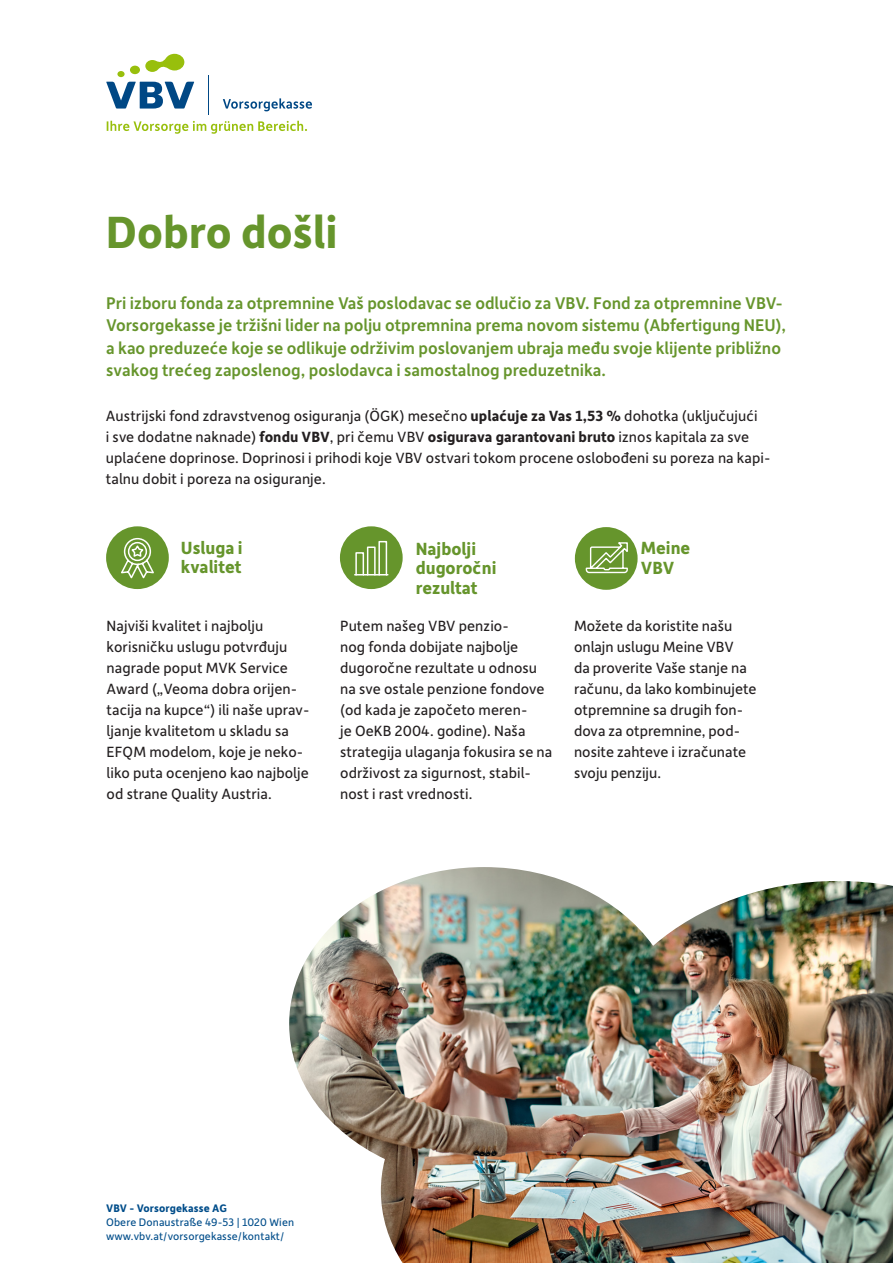
<style>
.page{position:relative;width:893px;height:1263px;background:#fff}
.page>*{position:absolute;margin:0;border:0;box-sizing:border-box;transform-origin:0 0}
.Überschrift_1{font:700 48px "Depot New";color:#66952c}
.t1{font:700 18.75px/19.5px "Depot New";color:#66952c}
.Lied_12_15{font:500 18px/22.5px "Depot New";color:#66952c}
.Fließtext_10_5_12{font:15.75px/21px "Depot New";letter-spacing:.005em;color:#231f20}
.Kleine_Schrift{font:11.7px/14px "Depot New";letter-spacing:.01em;color:#014d8a}
.s1{font-weight:700}
</style>
<div class="page">
<svg style="left:223px;top:98px;width:89px;height:13px"></svg>
<svg style="left:107px;top:121px;width:200px;height:13px"></svg>
<svg style="left:106px;top:54px;width:88px;height:55px"></svg>
<hr style="left:208px;top:76px;width:1px;height:39px;background:#004885">
<div style="left:340px;top:526px;width:63px;height:63px;background:#66952c;border-radius:50%"></div>
<svg style="left:354px;top:540px;width:35px;height:36px"></svg>
<div style="left:106px;top:526px;width:63px;height:63px;background:#66952c;border-radius:50%"></div>
<svg style="left:121px;top:537px;width:33px;height:42px"></svg>
<div style="left:575px;top:527px;width:63px;height:63px;background:#66952c;border-radius:50%"></div>
<svg style="left:585px;top:542px;width:43px;height:32px"></svg>
<img style="left:289px;top:867px;width:604px;height:396px">
<h1 class="Überschrift_1" style="left:106px;top:200px;width:233px">Dobro došli</h1>
<p class="Lied_12_15" style="left:106px;top:291px;width:681px">Pri izboru fonda za otpremnine Vaš poslodavac se odlučio za VBV. Fond za otpremnine VBV-Vorsorgekasse je tržišni lider na polju otpremnina prema novom sistemu (Abfertigung NEU), a kao preduzeće koje se odlikuje održivim poslovanjem ubraja među svoje klijente približno svakog trećeg zaposlenog, poslodavca i samostalnog preduzetnika.</p>
<p class="Fließtext_10_5_12" style="left:106px;top:405px;width:666px">Austrijski fond zdravstvenog osiguranja (ÖGK) mesečno <span class="s1">uplaćuje za Vas 1,53 %</span> dohotka (uključujući<br>i sve dodatne naknade) <span class="s1">fondu VBV</span>, pri čemu VBV <span class="s1">osigurava garantovani bruto</span> iznos kapitala za sve uplaćene doprinose. Doprinosi i prihodi koje VBV ostvari tokom procene oslobođeni su poreza na kapi&shy;talnu dobit i poreza na osiguranje.</p>
<h2 class="t1" style="left:181px;top:537px;width:63px">Usluga i kvalitet</h2>
<p class="Fließtext_10_5_12" style="left:107px;top:615px;width:204px">Najviši kvalitet i najbolju korisničku uslugu potvrđuju nagrade poput MVK Service<br>Award („Veoma dobra orijen&shy;tacija na kupce“) ili naše uprav&shy;ljanje kvalitetom u skladu sa<br>EFQM modelom, koje je neko&shy;liko puta ocenjeno kao najbolje od strane Quality Austria.</p>
<h2 class="t1" style="left:416px;top:538px;width:82px">Najbolji dugoročni</h2>
<h2 class="t1" style="left:416px;top:577px;width:63px">rezultat</h2>
<p class="Fließtext_10_5_12" style="left:340px;top:615px;width:214px">Putem našeg VBV penzio-<br>nog fonda dobijate najbolje dugoročne rezultate u odnosu na sve ostale penzione fondove (od kada je započeto meren-<br>je OeKB 2004. godine). Naša strategija ulaganja fokusira se na održivost za sigurnost, stabil&shy;nost i rast vrednosti.</p>
<h2 class="t1" style="left:641px;top:537px;width:51px">Meine<br>VBV</h2>
<p class="Fließtext_10_5_12" style="left:574px;top:615px;width:184px">Možete da koristite našu onlajn uslugu Meine VBV<br>da proverite Vaše stanje na računu, da lako kombinujete otpremnine sa drugih fon&shy;dova za otpremnine, pod&shy;nosite zahteve i izračunate svoju penziju.</p>
<p class="Kleine_Schrift" style="left:106px;top:1201px;width:190px"><span class="s1">VBV - Vorsorgekasse AG<br></span>Obere Donaustraße 49-53 | 1020 Wien www.vbv.at/vorsorgekasse/kontakt/</p>
</div>
